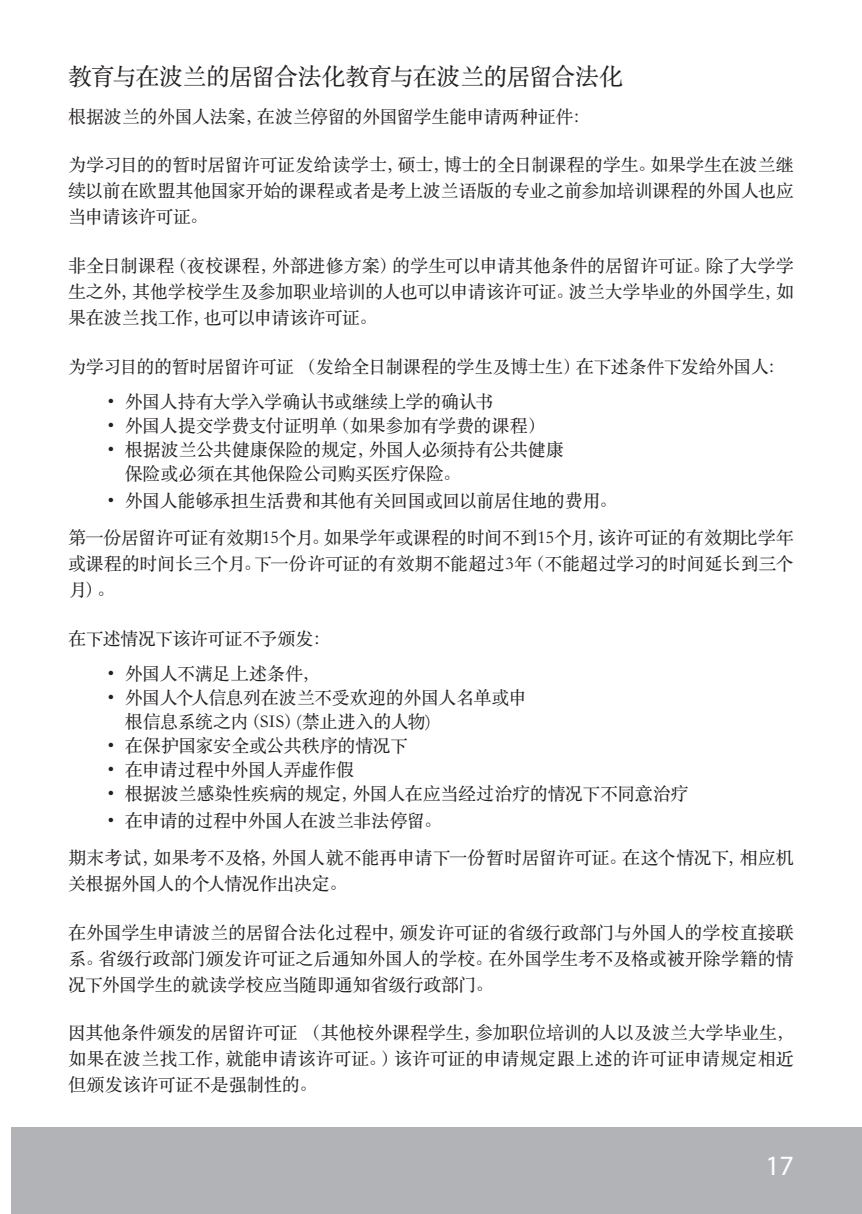
<style>
.page{position:relative;width:862px;height:1214px;background:#fff}
.page>*{position:absolute;margin:0;border:0;box-sizing:border-box;transform-origin:0 0}
.t1{font:28px "Myriad Pro";color:#fff}
.t2{font:24px "ST Songti SC Regular";letter-spacing:-.025em;color:#231f20}
.t3{font:18px/26px "ST Songti SC Regular";letter-spacing:-.015em;color:#231f20}
</style>
<div class="page">
<div style="left:11px;top:1127px;width:851px;height:86px;background:#b2b3b7"></div>
<h2 class="t2" style="left:68px;top:60px;width:556px">教育与在波兰的居留合法化教育与在波兰的居留合法化</h2>
<p class="t3" style="left:68px;top:103px;width:523px">根据波兰的外国人法案，在波兰停留的外国留学生能申请两种证件：</p>
<p class="t3" style="left:68px;top:151px;width:727px;text-align:justify">为学习目的的暂时居留许可证发给读学士，硕士，博士的全日制课程的学生。如果学生在波兰继续以前在欧盟其他国家开始的课程或者是考上波兰语版的专业之前参加培训课程的外国人也应当申请该许可证。</p>
<p class="t3" style="left:68px;top:252px;width:727px;text-align:justify">非全日制课程（夜校课程，外部进修方案）的学生可以申请其他条件的居留许可证。除了大学学生之外，其他学校学生及参加职业培训的人也可以申请该许可证。波兰大学毕业的外国学生，如果在波兰找工作，也可以申请该许可证。</p>
<p class="t3" style="left:68px;top:353px;width:719px">为学习目的的暂时居留许可证 （发给全日制课程的学生及博士生）在下述条件下发给外国人：</p>
<p class="t3" style="left:108px;top:388px;width:387px">• 外国人持有大学入学确认书或继续上学的确认书</p>
<p class="t3" style="left:108px;top:412px;width:439px">• 外国人提交学费支付证明单（如果参加有学费的课程）</p>
<p class="t3" style="left:125px;top:437px;width:441px;line-height:24px;text-indent:-17px">• 根据波兰公共健康保险的规定，外国人必须持有公共健康保险或必须在其他保险公司购买医疗保险。</p>
<p class="t3" style="left:68px;top:481px;width:727px;line-height:37.4px;text-indent:40px">• 外国人能够承担生活费和其他有关回国或回以前居住地的费用。<br>第一份居留许可证有效期15个月。如果学年或课程的时间不到15个月，该许可证的有效期比学年</p>
<p class="t3" style="left:68px;top:550px;width:727px">或课程的时间长三个月。下一份许可证的有效期不能超过3年（不能超过学习的时间延长到三个月）。</p>
<p class="t3" style="left:68px;top:624px;width:264px">在下述情况下该许可证不予颁发：</p>
<p class="t3" style="left:108px;top:660px;width:213px">• 外国人不满足上述条件，</p>
<p class="t3" style="left:125px;top:685px;width:403px;line-height:24px;text-indent:-17px">• 外国人个人信息列在波兰不受欢迎的外国人名单或申根信息系统之内（SIS）(禁止进入的人物)</p>
<p class="t3" style="left:108px;top:732px;width:302px">• 在保护国家安全或公共秩序的情况下</p>
<p class="t3" style="left:108px;top:756px;width:248px">• 在申请过程中外国人弄虚作假</p>
<p class="t3" style="left:108px;top:780px;width:582px">• 根据波兰感染性疾病的规定，外国人在应当经过治疗的情况下不同意治疗</p>
<p class="t3" style="left:68px;top:800px;width:727px;line-height:37.4px;text-indent:40px">• 在申请的过程中外国人在波兰非法停留。<br>期末考试，如果考不及格，外国人就不能再申请下一份暂时居留许可证。在这个情况下，相应机</p>
<p class="t3" style="left:68px;top:869px;width:281px">关根据外国人的个人情况作出决定。</p>
<p class="t3" style="left:68px;top:918px;width:727px;text-align:justify">在外国学生申请波兰的居留合法化过程中，颁发许可证的省级行政部门与外国人的学校直接联系。省级行政部门颁发许可证之后通知外国人的学校。在外国学生考不及格或被开除学籍的情况下外国学生的就读学校应当随即通知省级行政部门。</p>
<p class="t3" style="left:68px;top:1019px;width:727px;text-align:justify">因其他条件颁发的居留许可证 （其他校外课程学生，参加职位培训的人以及波兰大学毕业生，如果在波兰找工作，就能申请该许可证。）该许可证的申请规定跟上述的许可证申请规定相近但颁发该许可证不是强制性的。</p>
<h1 class="t1" style="left:765px;top:1148px;width:30px">17</h1>
</div>
